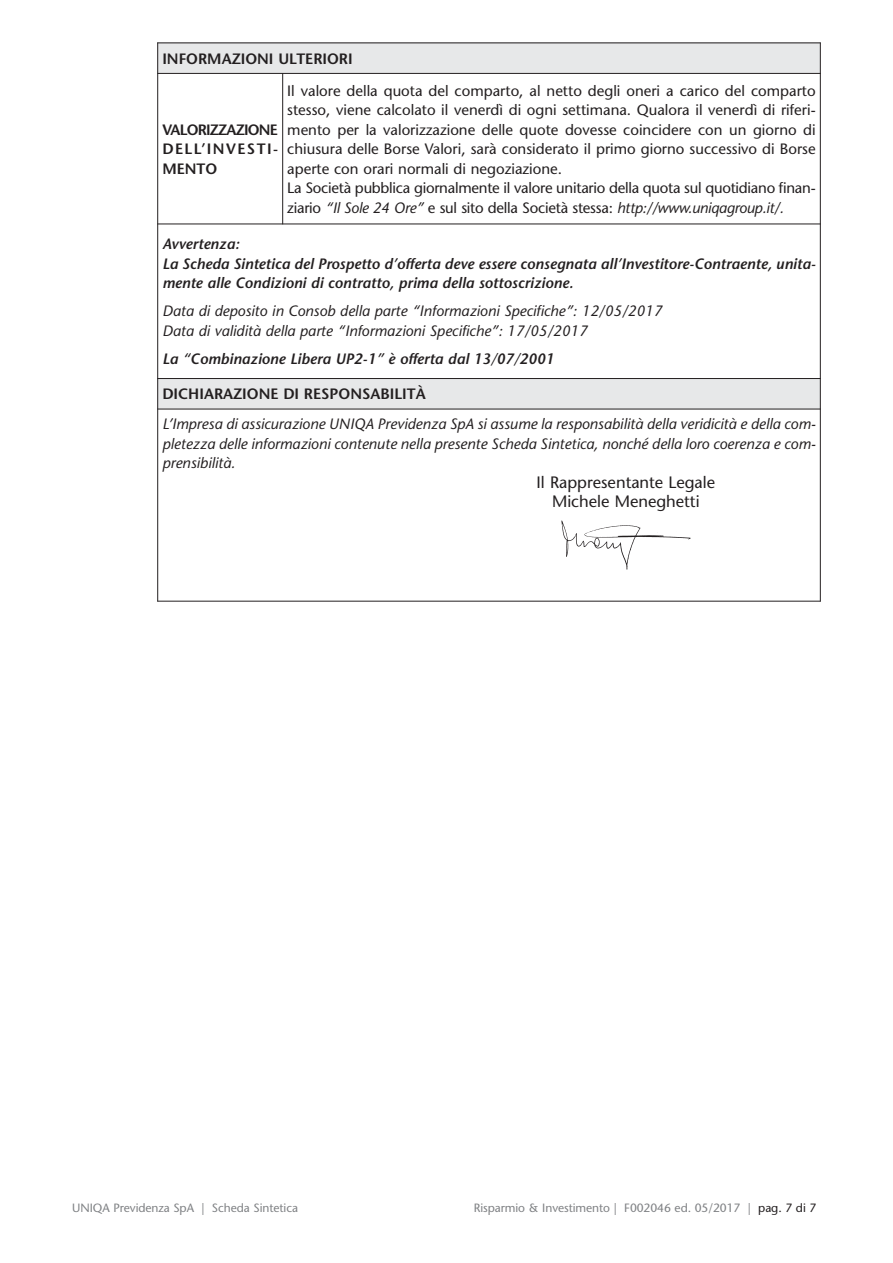
<style>
.page{position:relative;width:893px;height:1263px;background:#fff}
.page>*{position:absolute;margin:0;border:0;box-sizing:border-box;transform-origin:0 0}
.t1{font:16.5px/19.5px "Stone Sans";color:#231f20;text-align:center}
.t2{font:15px/19.5px "Stone Sans";color:#231f20}
.t3{font:italic 15px/19.5px "Stone Sans";color:#231f20}
.t4{font:italic 600 15px/19.5px "Stone Sans";color:#231f20}
.t5{font:600 15px/19.5px "Stone Sans";color:#231f20;text-align:justify}
.t6{font:12px "Stone Sans";letter-spacing:-.005em;color:#808285}
.s1{font-style:italic}
.s2{color:#231f20}
</style>
<div class="page">
<div style="left:157px;top:43px;width:663px;height:30px;background:#e7e8e9"></div>
<div style="left:157px;top:378px;width:663px;height:31px;background:#e7e8e9"></div>
<img style="left:561px;top:520px;width:130px;height:50px">
<hr style="left:157px;top:43px;width:1px;height:558px;background:#231f20">
<hr style="left:282px;top:73px;width:1px;height:151px;background:#231f20">
<hr style="left:820px;top:43px;width:1px;height:558px;background:#231f20">
<hr style="left:157px;top:43px;width:664px;height:1px;background:#231f20">
<hr style="left:157px;top:73px;width:664px;height:1px;background:#231f20">
<hr style="left:157px;top:224px;width:664px;height:1px;background:#231f20">
<hr style="left:157px;top:378px;width:664px;height:1px;background:#231f20">
<hr style="left:157px;top:409px;width:664px;height:1px;background:#231f20">
<hr style="left:157px;top:601px;width:664px;height:1px;background:#231f20">
<p class="t5" style="left:162px;top:50px;width:192px">INFORMAZIONI ULTERIORI</p>
<p class="t2" style="left:287px;top:82px;width:530px">Il valore della quota del comparto, al netto degli oneri a carico del comparto stesso, viene calcolato il venerdì di ogni settimana. Qualora il venerdì di riferi&shy;mento per la valorizzazione delle quote dovesse coincidere con un giorno di chiusura delle Borse Valori, sarà considerato il primo giorno successivo di Borse aperte con orari normali di negoziazione.<br>La Società pubblica giornalmente il valore unitario della quota sul quotidiano finan&shy;ziario <span class="s1">“Il Sole 24 Ore”</span> e sul sito della Società stessa: <span class="s1">http://www.uniqagroup.it/.</span></p>
<p class="t4" style="left:162px;top:236px;width:655px">Avvertenza:<br>La Scheda Sintetica del Prospetto d’offerta deve essere consegnata all’Investitore-Contraente, unita&shy;mente alle Condizioni di contratto, prima della sottoscrizione.</p>
<p class="t3" style="left:162px;top:303px;width:501px">Data di deposito in Consob della parte “Informazioni Specifiche”: 12/05/2017<br>Data di validità della parte “Informazioni Specifiche”: 17/05/2017</p>
<p class="t4" style="left:162px;top:350px;width:393px">La “Combinazione Libera UP2-1” è offerta dal 13/07/2001</p>
<p class="t5" style="left:162px;top:386px;width:265px">DICHIARAZIONE DI RESPONSABILITÀ</p>
<p class="t3" style="left:162px;top:416px;width:655px;text-align:justify">L’Impresa di assicurazione UNIQA Previdenza SpA si assume la responsabilità della veridicità e della com&shy;pletezza delle informazioni contenute nella presente Scheda Sintetica, nonché della loro coerenza e com&shy;prensibilità.</p>
<p class="t1" style="left:536px;top:474px;width:180px">Il Rappresentante Legale<br>Michele Meneghetti</p>
<p class="t5" style="left:162px;top:121px;width:117px">VALORIZZAZIONE DELL’INVESTI-MENTO</p>
<p class="t6" style="left:72px;top:1203px;width:227px">UNIQA Previdenza SpA | Scheda Sintetica</p>
<p class="t6" style="left:474px;top:1203px;width:344px">Risparmio &amp; Investimento | F002046 ed. 05/2017 | <span class="s2">pag. 7 di 7</span></p>
</div>
